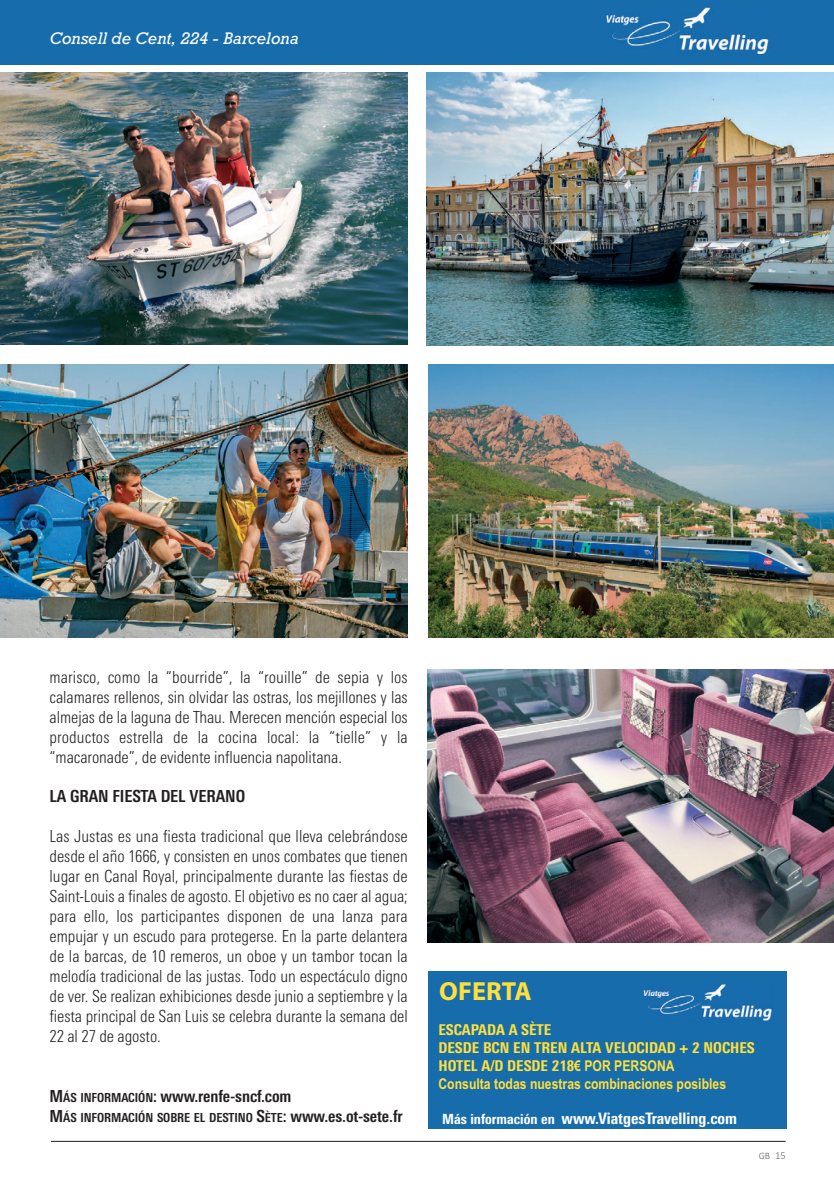
<style>
.page{position:relative;width:834px;height:1191px;background:#fff}
.page>*{position:absolute;margin:0;border:0;box-sizing:border-box;transform-origin:0 0}
.t1{font:700 26.25px "Myriad Pro";letter-spacing:.005em;color:#ffe03b}
.t2{font:300 condensed 16.62px/19.9px "Linotype Univers";letter-spacing:-.005em;color:#231f20;text-align:justify}
.t3{font:700 condensed 16.62px "Linotype Univers";letter-spacing:-.005em;color:#231f20}
.t4{font:800 condensed 15.75px "Linotype Univers";color:#fff}
.t5{font:italic 15.75px "Rockwell";color:#fff}
.t6{font:800 condensed 14.88px/17.8px "Linotype Univers";color:#ffe03b}
.t7{font:700 14.88px "Arial Narrow";color:#ffe03b}
.t8{font:700 condensed 12.42px "Linotype Univers";letter-spacing:-.005em;color:#231f20}
.t9{font:300 10.5px "Calibri";color:rgb(35 31 32/.7)}
.t10{font:300 9.8px "Calibri";color:rgb(35 31 32/.7)}
.s1{font-size:12.42px}
.s2{font-size:16.62px}
.s3{font-family:"Arial Narrow";font-weight:700;font-stretch:normal}
.s4{font-size:14px}
</style>
<div class="page">
<hr style="left:51px;top:1141px;width:734px;height:1px;background:#231f20">
<div style="left:0;top:0;width:833px;height:64px;background:#176cac"></div>
<img style="left:0;top:72px;width:407px;height:273px">
<img style="left:427px;top:73px;width:406px;height:272px">
<img style="left:0;top:365px;width:407px;height:272px">
<img style="left:428px;top:365px;width:405px;height:273px">
<div style="left:428px;top:971px;width:358px;height:157px;background:#176cac"></div>
<img style="left:633px;top:979px;width:140px;height:44px">
<img style="left:427px;top:669px;width:406px;height:273px">
<p class="t5" style="left:50px;top:34px;width:250px">Consell de Cent, 224 - Barcelona</p>
<p class="t2" style="left:50px;top:668px;width:359px">marisco, como la “bourride”, la “rouille” de sepia y los calamares rellenos, sin olvidar las ostras, los mejillones y las almejas de la laguna de Thau. Merecen mención especial los productos estrella de la cocina local: la “tielle” y la “macaronade”, de evidente influencia napolitana.</p>
<p class="t3" style="left:50px;top:790px;width:197px">LA GRAN FIESTA DEL VERANO</p>
<p class="t2" style="left:50px;top:828px;width:359px">Las Justas es una fiesta tradicional que lleva celebrándose desde el año 1666, y consisten en unos combates que tienen lugar en Canal Royal, principalmente durante las fiestas de Saint-Louis a finales de agosto. El objetivo es no caer al agua; para ello, los participantes disponen de una lanza para empujar y un escudo para protegerse. En la parte delantera de la barcas, de 10 remeros, un oboe y un tambor tocan la melodía tradicional de las justas. Todo un espectáculo digno de ver. Se realizan exhibiciones desde junio a septiembre y la fiesta principal de San Luis se celebra durante la semana del 22 al 27 de agosto.</p>
<p class="t3" style="left:50px;top:1089px;width:243px">M<span class="s1">ÁS INFORMACIÓN</span>: www.renfe-sncf.com</p>
<p class="t8" style="left:50px;top:1112px;width:354px"><span class="s2">M</span>ÁS INFORMACIÓN SOBRE EL DESTINO <span class="s2">S</span>ÈTE<span class="s2">: www.es.ot-sete.fr</span></p>
<p class="t1" style="left:439px;top:975px;width:94px">OFERTA</p>
<p class="t6" style="left:438px;top:1022px;width:114px">ESCAPADA A SÈTE</p>
<p class="t6" style="left:438px;top:1040px;width:318px">DESDE BCN EN TREN ALTA VELOCIDAD + 2 NOCHES<br>HOTEL A/D DESDE 218<span class="s3">€ POR PERSONA</span></p>
<p class="t7" style="left:438px;top:1075px;width:289px">Consulta todas nuestras combinaciones posibles</p>
<p class="t4" style="left:442px;top:1112px;width:297px"><span class="s4">Más información en</span> www.ViatgesTravelling.com</p>
<p class="t10" style="left:758px;top:1149px;width:13px">GB</p>
<p class="t9" style="left:774px;top:1149px;width:12px">15</p>
</div>
